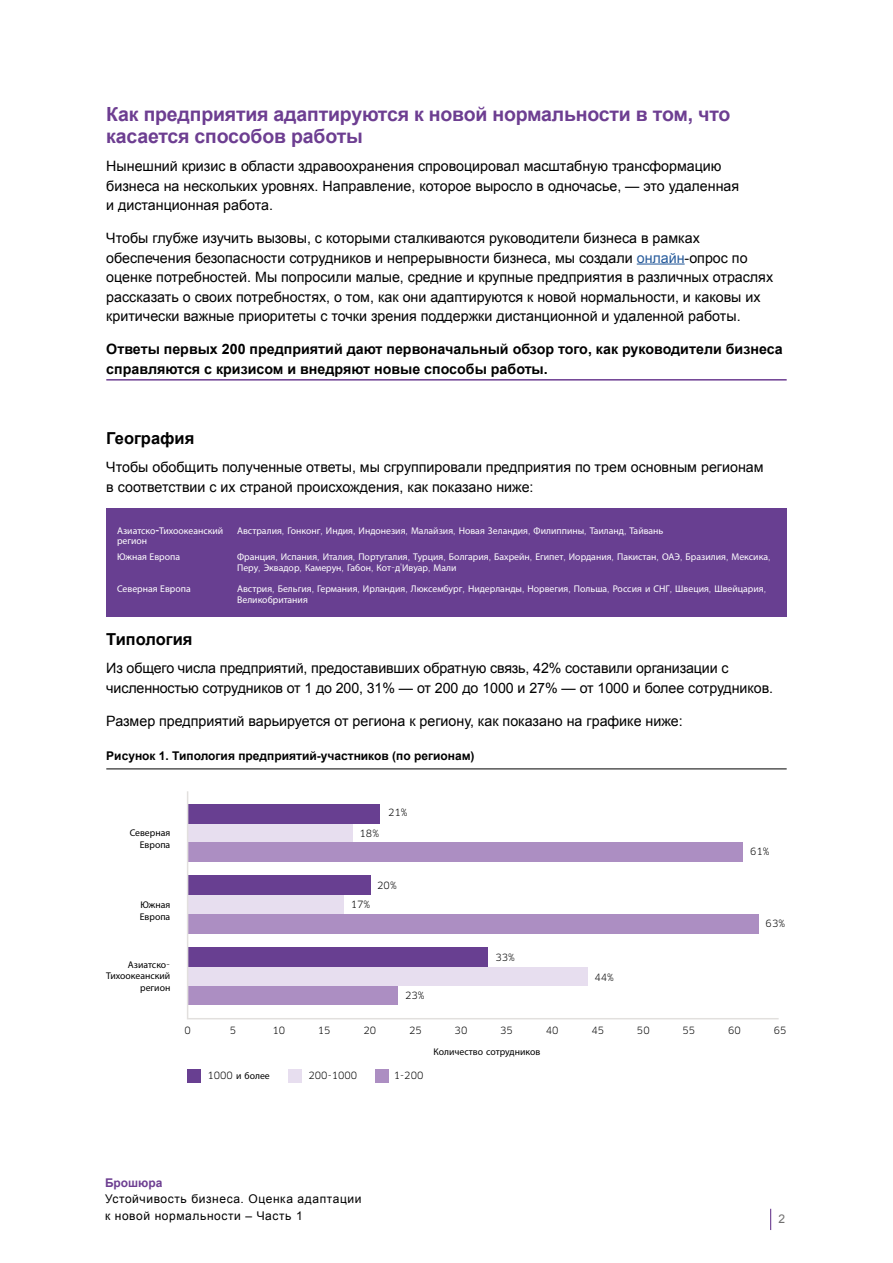
<style>
.page{position:relative;width:893px;height:1263px;background:#fff}
.page>*{position:absolute;margin:0;border:0;box-sizing:border-box;transform-origin:0 0}
.t1{font:700 19.5px/22.5px "Arial";letter-spacing:-.01em;color:#6d3e91}
.t2{font:700 16.5px "Arial";color:#000}
.t3{font:14.25px/19.5px "Arial";color:#000}
.t4{font:700 14.25px/19.5px "Arial";color:#000}
.t5{font:12px/16.5px "Arial";letter-spacing:.05em;color:#000}
.t6{font:700 12px "Arial";color:#000}
.t7{font:700 12px "Arial";color:#6d3e91}
.t8{font:12px "Arial";color:#706f6f}
.t9{font:9.75px/11.2px "Myriad Pro";color:#fff}
.t10{font:9.75px/11.2px "Myriad Pro";color:#000;text-align:right}
.t11{font:9.75px "Clan OT";color:#000}
.s1{color:#275b9b}
.s2{font-family:"Clan OT";font-weight:700}
.s3{font-family:"Clan OT"}
</style>
<div class="page">
<svg style="left:770px;top:1209px;width:1px;height:21px"></svg>
<hr style="left:637px;top:263px;width:48px;height:2px;background:#275b9b">
<hr style="left:106px;top:769px;width:681px;height:1px;background:#000">
<div style="left:106px;top:509px;width:681px;height:108px;background:#683f91"></div>
<div style="left:188px;top:1069px;width:13px;height:13px;background:#683f91"></div>
<div style="left:288px;top:1069px;width:13px;height:13px;background:#e7deef"></div>
<div style="left:375px;top:1069px;width:14px;height:13px;background:#ac8ec2"></div>
<svg style="left:187px;top:791px;width:592px;height:229px"></svg>
<hr style="left:106px;top:379px;width:681px;height:2px;background:#6d3e91">
<h1 class="t1" style="left:106px;top:103px;width:625px">Как предприятия адаптируются к новой нормальности в том, что касается способов работы</h1>
<p class="t3" style="left:106px;top:156px;width:634px">Нынешний кризис в области здравоохранения спровоцировал масштабную трансформацию бизнеса на нескольких уровнях. Направление, которое выросло в одночасье, — это удаленная и дистанционная работа.</p>
<p class="t3" style="left:106px;top:228px;width:668px">Чтобы глубже изучить вызовы, с которыми сталкиваются руководители бизнеса в рамках обеспечения безопасности сотрудников и непрерывности бизнеса, мы создали <span class="s1">онлайн</span>-опрос по оценке потребностей. Мы попросили малые, средние и крупные предприятия в различных отраслях рассказать о своих потребностях, о том, как они адаптируются к новой нормальности, и каковы их критически важные приоритеты с точки зрения поддержки дистанционной и удаленной работы.</p>
<p class="t4" style="left:106px;top:340px;width:678px">Ответы первых 200 предприятий дают первоначальный обзор того, как руководители бизнеса справляются с кризисом и внедряют новые способы работы.</p>
<p class="t2" style="left:106px;top:427px;width:90px">География</p>
<p class="t3" style="left:106px;top:457px;width:659px">Чтобы обобщить полученные ответы, мы сгруппировали предприятия по трем основным регионам в соответствии с их страной происхождения, как показано ниже:</p>
<p class="t9" style="left:117px;top:526px;width:108px;line-height:9.8px">Азиатско<span class="s2">-</span>Тихоокеанский регион</p>
<p class="t9" style="left:237px;top:525px;width:428px">Австралия<span class="s3">,</span> Гонконг<span class="s3">,</span> Индия<span class="s3">,</span> Индонезия<span class="s3">,</span> Малайзия<span class="s3">,</span> Новая Зеландия<span class="s3">,</span> Филиппины<span class="s3">,</span> Таиланд<span class="s3">,</span> Тайвань</p>
<p class="t9" style="left:237px;top:551px;width:535px">Франция<span class="s3">,</span> Испания<span class="s3">,</span> Италия<span class="s3">,</span> Португалия<span class="s3">,</span> Турция<span class="s3">,</span> Болгария<span class="s3">,</span> Бахрейн<span class="s3">,</span> Египет<span class="s3">,</span> Иордания<span class="s3">,</span> Пакистан<span class="s3">,</span> ОАЭ<span class="s3">,</span> Бразилия<span class="s3">,</span> Мексика<span class="s3">,<br></span>Перу<span class="s3">,</span> Эквадор<span class="s3">,</span> Камерун<span class="s3">,</span> Габон<span class="s3">,</span> Кот<span class="s3">-</span>д<span class="s3">'</span>Ивуар<span class="s3">,</span> Мали</p>
<p class="t9" style="left:117px;top:551px;width:65px">Южная Европа</p>
<p class="t9" style="left:117px;top:583px;width:75px">Северная Европа</p>
<p class="t9" style="left:237px;top:583px;width:530px">Австрия<span class="s3">,</span> Бельгия<span class="s3">,</span> Германия<span class="s3">,</span> Ирландия<span class="s3">,</span> Люксембург<span class="s3">,</span> Нидерланды<span class="s3">,</span> Норвегия<span class="s3">,</span> Польша<span class="s3">,</span> Россия и СНГ<span class="s3">,</span> Швеция<span class="s3">,</span> Швейцария<span class="s3">,<br></span>Великобритания</p>
<p class="t2" style="left:106px;top:628px;width:88px">Типология</p>
<p class="t3" style="left:106px;top:659px;width:668px">Из общего числа предприятий, предоставивших обратную связь, 42% составили организации с численностью сотрудников от 1 до 200, 31% — от 200 до 1000 и 27% — от 1000 и более сотрудников.</p>
<p class="t3" style="left:106px;top:711px;width:578px">Размер предприятий варьируется от региона к региону, как показано на графике ниже:</p>
<p class="t6" style="left:106px;top:748px;width:370px">Рисунок 1. Типология предприятий-участников (по регионам)</p>
<p class="t10" style="left:130px;top:827px;width:42px">Северная<br>Европа</p>
<p class="t10" style="left:140px;top:899px;width:32px;text-align:left">Южная<br>Европа</p>
<p class="t10" style="left:106px;top:959px;width:66px">Азиатско<span class="s3">-<br></span>Тихоокеанский регион</p>
<p class="t11" style="left:360px;top:827px;width:21px">18%</p>
<p class="t11" style="left:388px;top:807px;width:21px">21%</p>
<p class="t11" style="left:351px;top:899px;width:21px">17%</p>
<p class="t11" style="left:377px;top:879px;width:21px">20%</p>
<p class="t11" style="left:405px;top:990px;width:21px">23%</p>
<p class="t11" style="left:495px;top:952px;width:21px">33%</p>
<p class="t11" style="left:594px;top:971px;width:21px">44%</p>
<p class="t11" style="left:750px;top:846px;width:21px">61%</p>
<p class="t11" style="left:766px;top:917px;width:21px">63%</p>
<p class="t11" style="left:184px;top:1024px;width:8px">0</p>
<p class="t11" style="left:230px;top:1024px;width:8px">5</p>
<p class="t11" style="left:272px;top:1024px;width:14px">10</p>
<p class="t11" style="left:318px;top:1024px;width:14px">15</p>
<p class="t11" style="left:363px;top:1024px;width:14px">20</p>
<p class="t11" style="left:409px;top:1024px;width:14px">25</p>
<p class="t11" style="left:455px;top:1024px;width:14px">30</p>
<p class="t11" style="left:500px;top:1024px;width:14px">35</p>
<p class="t11" style="left:546px;top:1024px;width:14px">40</p>
<p class="t11" style="left:591px;top:1024px;width:14px">45</p>
<p class="t11" style="left:637px;top:1024px;width:14px">50</p>
<p class="t11" style="left:682px;top:1024px;width:14px">55</p>
<p class="t11" style="left:728px;top:1024px;width:14px">60</p>
<p class="t11" style="left:774px;top:1024px;width:14px">65</p>
<p class="t10" style="left:207px;top:1070px;width:64px"><span class="s3">1000</span> и более</p>
<p class="t11" style="left:309px;top:1070px;width:50px">200-1000</p>
<p class="t11" style="left:394px;top:1070px;width:31px">1-200</p>
<p class="t10" style="left:434px;top:1046px;width:108px">Количество сотрудников</p>
<p class="t7" style="left:105px;top:1174px;width:59px">Брошюра</p>
<p class="t5" style="left:105px;top:1191px;width:258px">Устойчивость бизнеса. Оценка адаптации к новой нормальности – Часть 1</p>
<p class="t8" style="left:779px;top:1211px;width:8px">2</p>
</div>
